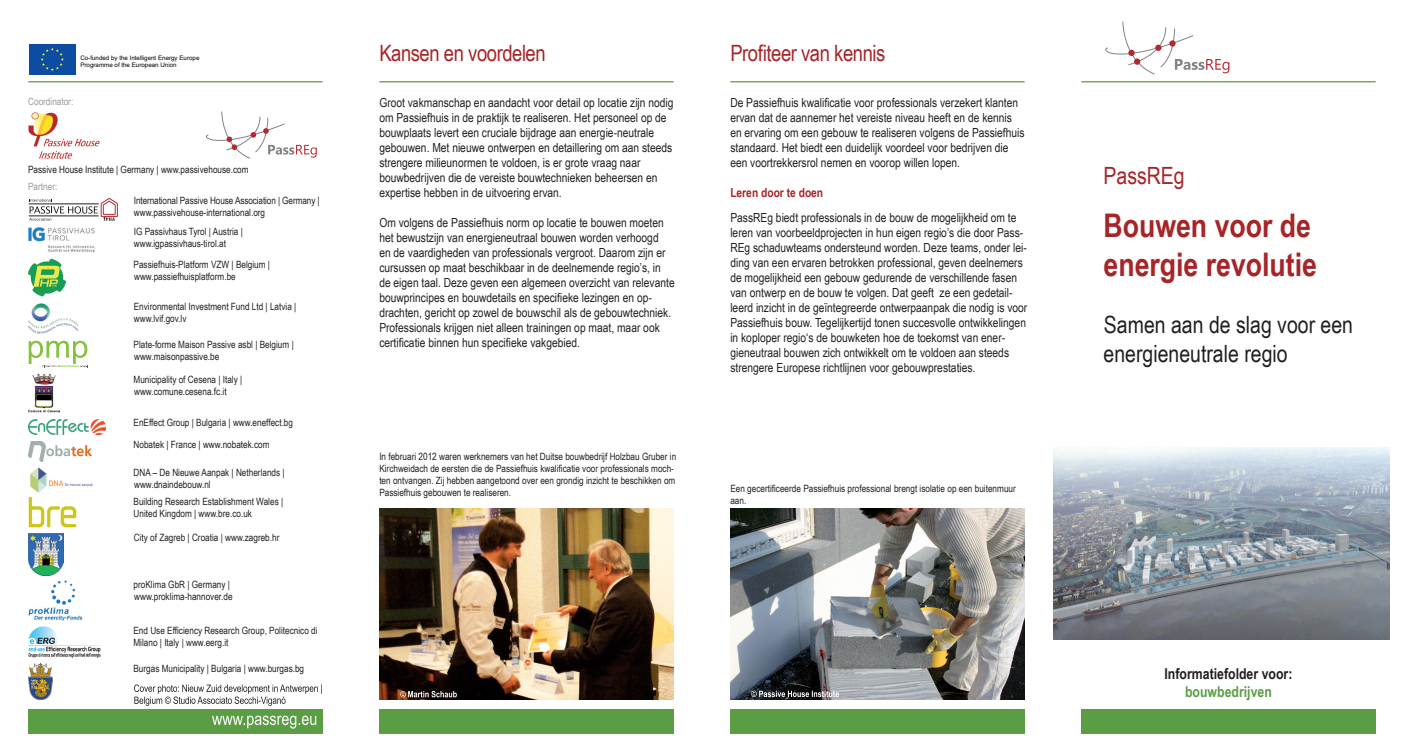
<style>
.page{position:relative;width:1404px;height:745px;background:#fff}
.page>*{position:absolute;margin:0;border:0;box-sizing:border-box;transform-origin:0 0}
.t1{font:700 32.5px/39px "Arial Narrow";color:#a72427}
.t2{font:23.75px/28.5px "Arial Narrow";color:#231f20}
.t3{font:23.75px "Arial Narrow";color:#a72427}
.t4{font:22.5px "Arial Narrow";letter-spacing:-.02em;color:#a72427}
.t5{font:700 15px "Arial Narrow";color:#231f20}
.t6{font:700 15px "Arial Narrow";color:#5a9d44}
.t7{font:12.5px/15px "Arial Narrow";color:#231f20}
.t8{font:700 12.5px "Arial Narrow";color:#a72427}
.t9{font:10px/12px "Arial Narrow";color:#231f20}
.t10{font:10px "Arial Narrow";color:#959b9f}
.t11{font:6.25px/7.5px "Arial";color:#000001}
</style>
<div class="page">
<img style="left:1053px;top:447px;width:336px;height:192px">
<svg style="left:134px;top:684px;width:188px;height:21px"></svg>
<img style="left:28px;top:496px;width:49px;height:31px">
<img style="left:29px;top:533px;width:34px;height:42px">
<img style="left:28px;top:626px;width:73px;height:31px">
<img style="left:28px;top:227px;width:67px;height:26px">
<img style="left:28px;top:303px;width:50px;height:30px">
<img style="left:29px;top:374px;width:30px;height:38px">
<img style="left:29px;top:441px;width:62px;height:20px">
<img style="left:28px;top:112px;width:72px;height:47px">
<img style="left:28px;top:258px;width:39px;height:38px">
<img style="left:28px;top:580px;width:55px;height:40px">
<img style="left:29px;top:419px;width:76px;height:15px">
<img style="left:28px;top:663px;width:24px;height:35px">
<svg style="left:29px;top:197px;width:89px;height:23px"></svg>
<hr style="left:29px;top:215px;width:70px;height:1px;background:#231f20">
<hr style="left:29px;top:203px;width:70px;height:1px;background:#231f20">
<svg style="left:29px;top:340px;width:59px;height:27px"></svg>
<svg style="left:206px;top:111px;width:111px;height:48px"></svg>
<svg style="left:75px;top:44px;width:1px;height:31px"></svg>
<div style="left:29px;top:44px;width:46px;height:31px;background:#0d4da1"></div>
<svg style="left:41px;top:48px;width:23px;height:23px"></svg>
<img style="left:30px;top:467px;width:63px;height:26px">
<svg style="left:1105px;top:21px;width:124px;height:54px"></svg>
<div style="left:1169px;top:40px;width:6px;height:7px;background:#b7282e;border-radius:50%"></div>
<img style="left:379px;top:508px;width:294px;height:191px">
<img style="left:730px;top:508px;width:294px;height:191px">
<svg style="left:400px;top:690px;width:57px;height:7px"></svg>
<svg style="left:751px;top:690px;width:87px;height:6px"></svg>
<hr style="left:28px;top:81px;width:294px;height:1px;background:#5a9d44">
<hr style="left:379px;top:81px;width:294px;height:1px;background:#5a9d44">
<hr style="left:1081px;top:81px;width:294px;height:1px;background:#5a9d44">
<hr style="left:730px;top:81px;width:294px;height:1px;background:#5a9d44">
<div style="left:28px;top:709px;width:294px;height:24px;background:#5a9d44"></div>
<div style="left:379px;top:709px;width:294px;height:24px;background:#5a9d44"></div>
<div style="left:730px;top:709px;width:294px;height:24px;background:#5a9d44"></div>
<div style="left:1081px;top:709px;width:294px;height:24px;background:#5a9d44"></div>
<svg style="left:212px;top:715px;width:104px;height:13px"></svg>
<p class="t11" style="left:80px;top:54px;width:121px">Co-funded by the Intelligent Energy Europe<br>Programme of the European Union</p>
<p class="t10" style="left:28px;top:94px;width:47px">Coordinator:</p>
<p class="t9" style="left:28px;top:163px;width:222px">Passive House Institute | Germany | www.passivehouse.com</p>
<p class="t10" style="left:28px;top:179px;width:31px">Partner:</p>
<p class="t9" style="left:134px;top:194px;width:187px">International Passive House Association | Germany | www.passivehouse-international.org</p>
<p class="t9" style="left:134px;top:225px;width:110px">IG Passivhaus Tyrol | Austria | www.igpassivhaus-tirol.at</p>
<p class="t9" style="left:134px;top:257px;width:138px">Passiefhuis-Platform VZW | Belgium | www.passiefhuisplatform.be</p>
<p class="t9" style="left:134px;top:300px;width:164px">Environmental Investment Fund Ltd | Latvia | www.lvif.gov.lv</p>
<p class="t9" style="left:134px;top:338px;width:162px">Plate-forme Maison Passive asbl | Belgium | www.maisonpassive.be</p>
<p class="t9" style="left:134px;top:372px;width:110px">Municipality of Cesena | Italy | www.comune.cesena.fc.it</p>
<p class="t9" style="left:134px;top:415px;width:161px">EnEffect Group | Bulgaria | www.eneffect.bg</p>
<p class="t9" style="left:134px;top:437px;width:137px">Nobatek | France | www.nobatek.com</p>
<p class="t9" style="left:134px;top:465px;width:153px">DNA – De Nieuwe Aanpak | Netherlands | www.dnaindebouw.nl</p>
<p class="t9" style="left:134px;top:495px;width:151px">Building Research Establishment Wales |<br>United Kingdom | www.bre.co.uk</p>
<p class="t9" style="left:134px;top:530px;width:147px">City of Zagreb | Croatia | www.zagreb.hr</p>
<p class="t9" style="left:134px;top:578px;width:100px">proKlima GbR | Germany | www.proklima-hannover.de</p>
<p class="t9" style="left:133px;top:623px;width:185px">End Use Efficiency Research Group, Politecnico di<br>Milano | Italy | www.eerg.it</p>
<p class="t9" style="left:133px;top:661px;width:172px">Burgas Municipality | Bulgaria | www.burgas.bg</p>
<h3 class="t4" style="left:379px;top:37px;width:168px">Kansen en voordelen</h3>
<p class="t7" style="left:379px;top:94px;width:296px">Groot vakmanschap en aandacht voor detail op locatie zijn nodig om Passiefhuis in de praktijk te realiseren. Het personeel op de bouwplaats levert een cruciale bijdrage aan energie-neutrale gebouwen. Met nieuwe ontwerpen en detaillering om aan steeds strengere milieunormen te voldoen, is er grote vraag naar bouwbedrijven die de vereiste bouwtechnieken beheersen en expertise hebben in de uitvoering ervan.</p>
<p class="t7" style="left:379px;top:214px;width:297px">Om volgens de Passiefhuis norm op locatie te bouwen moeten het bewustzijn van energieneutraal bouwen worden verhoogd<br>en de vaardigheden van professionals vergroot. Daarom zijn er cursussen op maat beschikbaar in de deelnemende regio’s, in de eigen taal. Deze geven een algemeen overzicht van relevante bouwprincipes en bouwdetails en specifieke lezingen en op&shy;drachten, gericht op zowel de bouwschil als de gebouwtechniek.<br>Professionals krijgen niet alleen trainingen op maat, maar ook certificatie binnen hun specifieke vakgebied.</p>
<p class="t9" style="left:379px;top:449px;width:298px">In februari 2012 waren werknemers van het Duitse bouwbedrijf Holzbau Gruber in Kirchweidach de eersten die de Passiefhuis kwalificatie voor professionals moch&shy;ten ontvangen. Zij hebben aangetoond over een grondig inzicht te beschikken om Passiefhuis gebouwen te realiseren.</p>
<h3 class="t4" style="left:730px;top:37px;width:156px">Profiteer van kennis</h3>
<p class="t7" style="left:730px;top:94px;width:296px">De Passiefhuis kwalificatie voor professionals verzekert klanten ervan dat de aannemer het vereiste niveau heeft en de kennis en ervaring om een gebouw te realiseren volgens de Passiefhuis standaard. Het biedt een duidelijk voordeel voor bedrijven die een voortrekkersrol nemen en voorop willen lopen.</p>
<p class="t8" style="left:730px;top:183px;width:94px">Leren door te doen</p>
<p class="t7" style="left:730px;top:210px;width:298px">PassREg biedt professionals in de bouw de mogelijkheid om te leren van voorbeeldprojecten in hun eigen regio’s die door Pass-REg schaduwteams ondersteund worden. Deze teams, onder lei&shy;ding van een ervaren betrokken professional, geven deelnemers de mogelijkheid een gebouw gedurende de verschillende fasen van ontwerp en de bouw te volgen. Dat geeft ze een gedetail&shy;leerd inzicht in de geïntegreerde ontwerpaanpak die nodig is voor Passiefhuis bouw. Tegelijkertijd tonen succesvolle ontwikkelingen in koploper regio‘s de bouwketen hoe de toekomst van ener&shy;gieneutraal bouwen zich ontwikkelt om te voldoen aan steeds strengere Europese richtlijnen voor gebouwprestaties.</p>
<p class="t9" style="left:730px;top:481px;width:287px">Een gecertificeerde Passiefhuis professional brengt isolatie op een buitenmuur aan.</p>
<h2 class="t3" style="left:1103px;top:158px;width:83px">PassREg</h2>
<h1 class="t1" style="left:1103px;top:204px;width:215px">Bouwen voor de energie revolutie</h1>
<h2 class="t2" style="left:1103px;top:309px;width:251px">Samen aan de slag voor een energieneutrale regio</h2>
<p class="t5" style="left:1164px;top:661px;width:129px">Informatiefolder voor:</p>
<p class="t6" style="left:1184px;top:679px;width:88px">bouwbedrijven</p>
</div>
